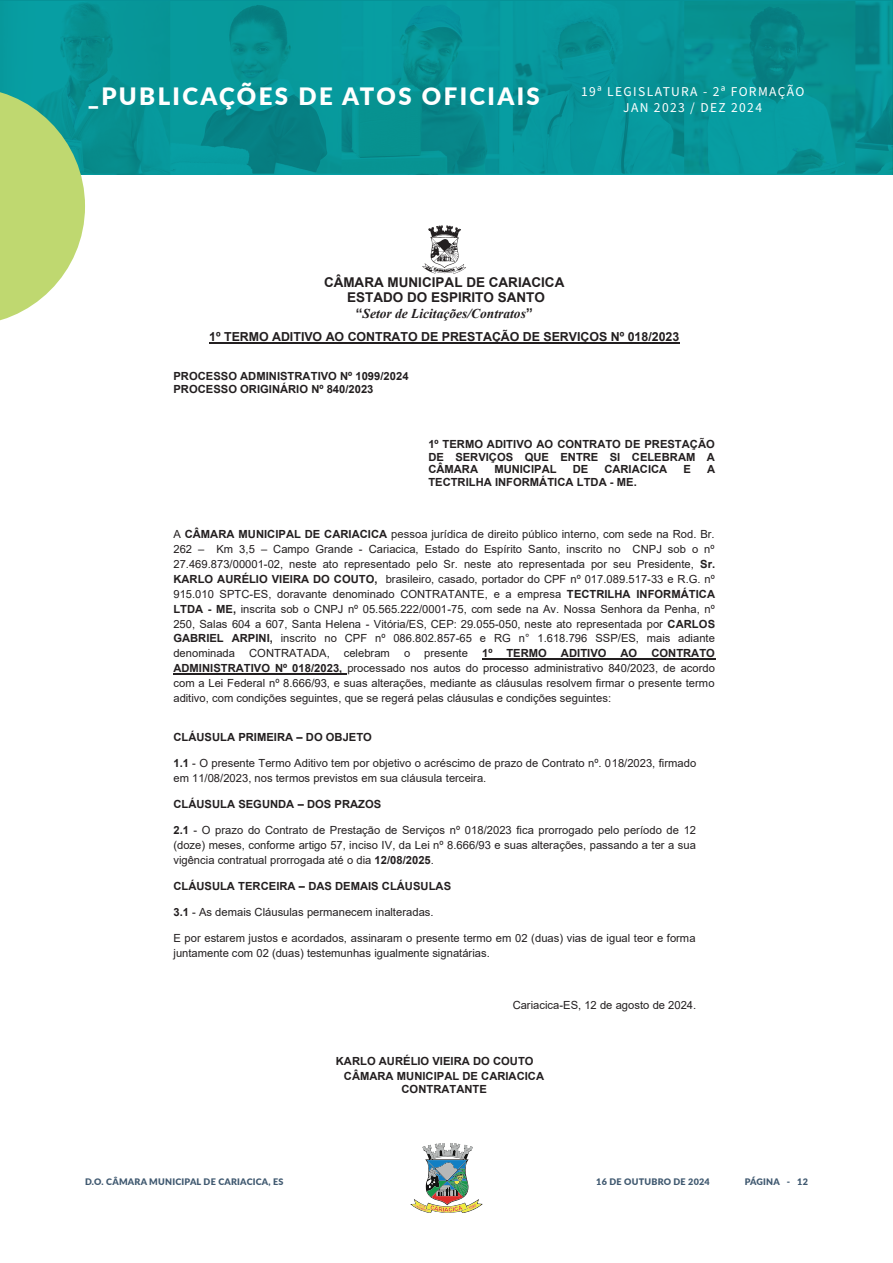
<style>
.page{position:relative;width:893px;height:1263px;background:#fff}
.page>*{position:absolute;margin:0;border:0;box-sizing:border-box;transform-origin:0 0}
.t1{font:900 23.85px "Lato";letter-spacing:.1em;color:#fff}
.t2{font:700 13.5px/15.5px "Arial";color:#231f20;text-align:center}
.t3{font:13.5px "Source Sans Pro";letter-spacing:.1em;color:#fff}
.t4{font:700 12.45px "Arial";letter-spacing:-.005em;color:#231f20}
.t5{font:11.25px/14.9px "Arial";color:#231f20;text-align:justify}
.t6{font:700 11.25px/12.9px "Arial";color:#231f20}
.t7{font:900 9px "Lato";letter-spacing:.025em;color:#405970}
.s1{font-family:"Times New Roman";font-style:italic}
.s2{font-weight:700}
</style>
<div class="page">
<svg style="left:410px;top:1143px;width:73px;height:70px"></svg>
<img style="left:0;top:2px;width:892px;height:172px">
<svg style="left:0;top:87px;width:85px;height:234px;background:#acd389"></svg>
<hr style="left:892px;top:0;width:1px;height:174px;background:#08a1a6">
<img style="left:422px;top:225px;width:44px;height:49px">
<hr style="left:209px;top:342px;width:470px;height:1px;background:#231f20">
<hr style="left:482px;top:658px;width:233px;height:2px;background:#231f20">
<hr style="left:173px;top:673px;width:174px;height:1px;background:#231f20">
<p class="t1" style="left:88px;top:78px;width:454px">_PUBLICAÇÕES DE ATOS OFICIAIS</p>
<p class="t3" style="left:581px;top:82px;width:225px">19ª LEGISLATURA - 2ª FORMAÇÃO</p>
<p class="t3" style="left:623px;top:98px;width:140px">JAN 2023 / DEZ 2024</p>
<p class="t2" style="left:324px;top:275px;width:242px">CÂMARA MUNICIPAL DE CARIACICA<br>ESTADO DO ESPIRITO SANTO<br>“<span class="s1">Setor de Licitações/Contratos</span>”</p>
<p class="t4" style="left:209px;top:328px;width:472px">1º TERMO ADITIVO AO CONTRATO DE PRESTAÇÃO DE SERVIÇOS Nº 018/2023</p>
<p class="t6" style="left:173px;top:369px;width:237px">PROCESSO ADMINISTRATIVO Nº 1099/2024<br>PROCESSO ORIGINÁRIO Nº 840/2023</p>
<p class="t6" style="left:428px;top:437px;width:288px;text-align:justify">1º TERMO ADITIVO AO CONTRATO DE PRESTAÇÃO DE SERVIÇOS QUE ENTRE SI CELEBRAM A CÂMARA</p>
<p class="t6" style="left:494px;top:463px;width:64px">MUNICIPAL</p>
<p class="t6" style="left:573px;top:463px;width:17px">DE</p>
<p class="t6" style="left:604px;top:463px;width:64px">CARIACICA</p>
<p class="t6" style="left:683px;top:463px;width:9px">E</p>
<p class="t6" style="left:707px;top:463px;width:10px">A</p>
<p class="t6" style="left:428px;top:476px;width:210px">TECTRILHA INFORMÁTICA LTDA - ME.</p>
<p class="t5" style="left:173px;top:527px;width:543px">A <span class="s2">CÂMARA MUNICIPAL DE CARIACICA</span> pessoa jurídica de direito público interno, com sede na Rod. Br.<br>262 – Km 3,5 – Campo Grande - Cariacica, Estado do Espírito Santo, inscrito no CNPJ sob o nº 27.469.873/00001-02, neste ato representado pelo Sr. neste ato representada por seu Presidente, <span class="s2">Sr.<br>KARLO AURÉLIO VIEIRA DO COUTO,</span> brasileiro, casado, portador do CPF nº 017.089.517-33 e R.G. nº 915.010 SPTC-ES, doravante denominado CONTRATANTE, e a empresa <span class="s2">TECTRILHA INFORMÁTICA LTDA - ME,</span> inscrita sob o CNPJ nº 05.565.222/0001-75, com sede na Av. Nossa Senhora da Penha, nº 250, Salas 604 a 607, Santa Helena - Vitória/ES, CEP: 29.055-050, neste ato representada por <span class="s2">CARLOS GABRIEL ARPINI,</span> inscrito no CPF nº 086.802.857-65 e RG n° 1.618.796 SSP/ES, mais adiante denominada</p>
<p class="t5" style="left:249px;top:646px;width:82px">CONTRATADA,</p>
<p class="t5" style="left:344px;top:646px;width:48px">celebram</p>
<p class="t5" style="left:404px;top:646px;width:65px">o presente</p>
<p class="t6" style="left:482px;top:647px;width:66px">1º TERMO</p>
<p class="t6" style="left:561px;top:647px;width:47px">ADITIVO</p>
<p class="t6" style="left:620px;top:647px;width:18px">AO</p>
<p class="t5" style="left:173px;top:646px;width:543px;text-indent:478px"><span class="s2">CONTRATO ADMINISTRATIVO Nº 018/2023,</span> processado nos autos do processo administrativo 840/2023, de acordo com a Lei Federal nº 8.666/93, e suas alterações, mediante as cláusulas resolvem firmar o presente termo aditivo, com condições seguintes, que se regerá pelas cláusulas e condições seguintes:</p>
<p class="t6" style="left:173px;top:730px;width:200px">CLÁUSULA PRIMEIRA – DO OBJETO</p>
<p class="t5" style="left:173px;top:755px;width:524px"><span class="s2">1.1</span> - O presente Termo Aditivo tem por objetivo o acréscimo de prazo de Contrato nº. 018/2023, firmado em 11/08/2023, nos termos previstos em sua cláusula terceira.</p>
<p class="t6" style="left:173px;top:797px;width:209px">CLÁUSULA SEGUNDA – DOS PRAZOS</p>
<p class="t5" style="left:173px;top:822px;width:524px"><span class="s2">2.1</span> - O prazo do Contrato de Prestação de Serviços nº 018/2023 fica prorrogado pelo período de 12 (doze) meses, conforme artigo 57, inciso IV, da Lei nº 8.666/93 e suas alterações, passando a ter a sua vigência contratual prorrogada até o dia <span class="s2">12/08/2025</span>.</p>
<p class="t6" style="left:173px;top:879px;width:279px">CLÁUSULA TERCEIRA – DAS DEMAIS CLÁUSULAS</p>
<p class="t5" style="left:173px;top:904px;width:262px"><span class="s2">3.1</span> - As demais Cláusulas permanecem inalteradas.</p>
<p class="t5" style="left:173px;top:930px;width:524px">E por estarem justos e acordados, assinaram o presente termo em 02 (duas) vias de igual teor e forma juntamente com 02 (duas) testemunhas igualmente signatárias.</p>
<p class="t5" style="left:513px;top:997px;width:185px">Cariacica-ES, 12 de agosto de 2024.</p>
<p class="t6" style="left:344px;top:1053px;width:202px;line-height:14.9px;text-indent:-8px">KARLO AURÉLIO VIEIRA DO COUTO<br>CÂMARA MUNICIPAL DE CARIACICA</p>
<p class="t6" style="left:402px;top:1082px;width:87px">CONTRATANTE</p>
<p class="t7" style="left:85px;top:1175px;width:200px">D.O. CÂMARA MUNICIPAL DE CARIACICA, ES</p>
<p class="t7" style="left:596px;top:1175px;width:115px">16 DE OUTUBRO DE 2024</p>
<p class="t7" style="left:745px;top:1175px;width:65px">PÁGINA - 12</p>
</div>
